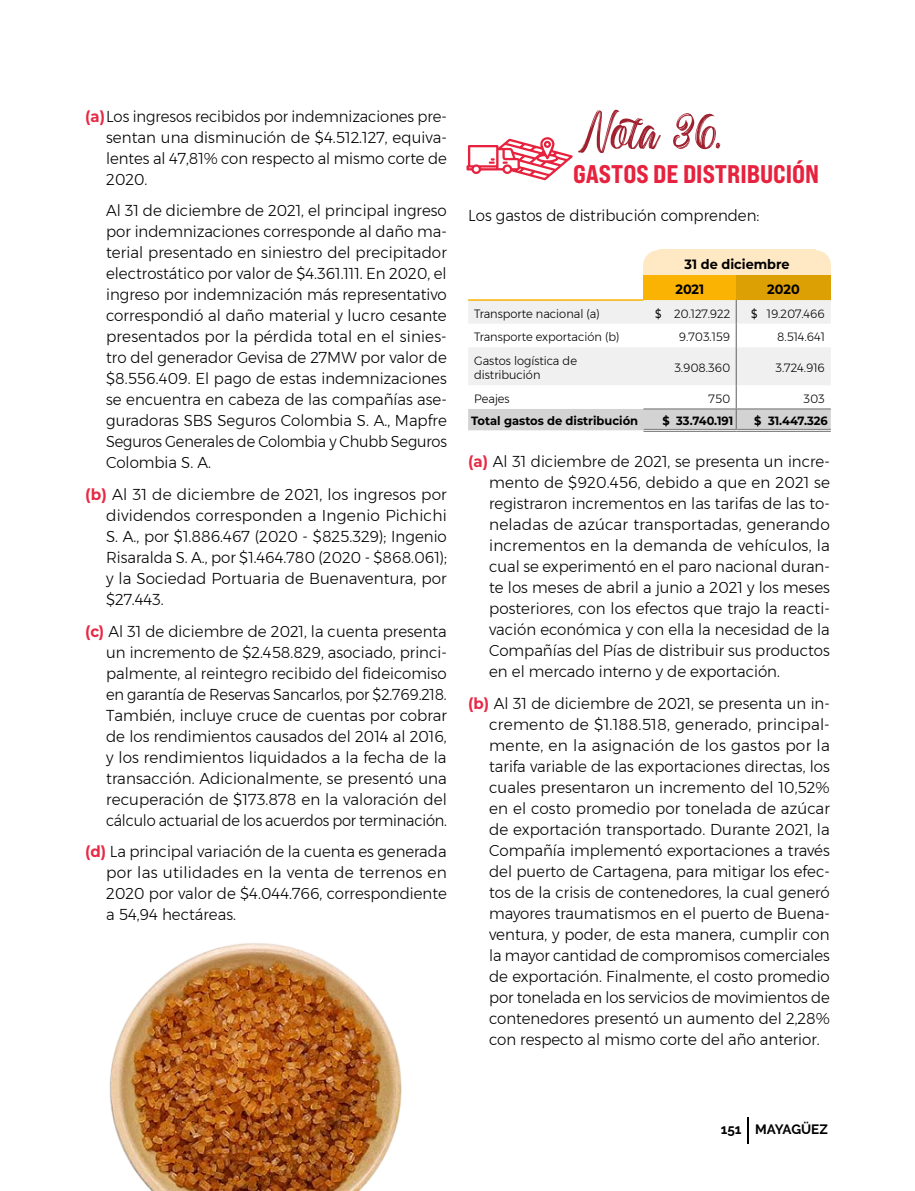
<style>
.page{position:relative;width:915px;height:1191px;background:#fff}
.page>*{position:absolute;margin:0;border:0;box-sizing:border-box;transform-origin:0 0}
.t1{font:55.95px "Backrush";color:#9f202e;scale:.95 1}
.t2{font:800 expanded 25.5px "Bebas Neue Pro";color:#e6223e}
.t3{font:300 15.75px/21px "Montserrat";color:#000;text-align:justify;scale:.95 1}
.t4{font:300 15.75px/21px "Montserrat";color:#000;text-align:justify}
.t5{font:300 15.75px/21px "Montserrat";color:#000;text-align:justify;scale:.94 1}
.t6{font:700 13.5px/25px "Montserrat";color:#000;scale:.95 1}
.t7{font:700 13.5px "Raleway";color:#000}
.t8{font:300 12px/14.4px "Montserrat";color:#000;scale:.95 1}
.t9{font:700 12px "Montserrat";color:#000;scale:.96 1}
.t10{font:700 12px "Montserrat";color:#000;scale:.95 1}
.s1{font-weight:700;color:#e72a45}
.s2{font-weight:500}
</style>
<div class="page">
<div style="left:643px;top:250px;width:187px;height:25px;background:#ffe9c5"></div>
<div style="left:643px;top:275px;width:93px;height:25px;background:#fab303"></div>
<div style="left:736px;top:275px;width:94px;height:25px;background:#dda004"></div>
<svg style="left:468px;top:300px;width:362px;height:130px"></svg>
<hr style="left:643px;top:429px;width:93px;height:1px;background:#706f6f">
<hr style="left:643px;top:431px;width:93px;height:1px;background:#706f6f">
<hr style="left:736px;top:429px;width:94px;height:1px;background:#706f6f">
<hr style="left:736px;top:431px;width:94px;height:1px;background:#706f6f">
<hr style="left:643px;top:408px;width:93px;height:1px;background:#706f6f">
<hr style="left:736px;top:408px;width:94px;height:1px;background:#706f6f">
<hr style="left:468px;top:299px;width:175px;height:2px;background:#fab303">
<svg style="left:643px;top:250px;width:15px;height:14px"></svg>
<svg style="left:815px;top:249px;width:16px;height:16px"></svg>
<svg style="left:466px;top:137px;width:106px;height:43px"></svg>
<img style="left:109px;top:943px;width:293px;height:248px">
<hr style="left:747px;top:1117px;width:2px;height:26px;background:#000">
<p class="t5" style="left:106px;top:105px;width:364px;text-indent:-21px"><span class="s1">(a)</span>Los ingresos recibidos por indemnizaciones pre&shy;sentan una disminución de $4.512.127, equiva&shy;lentes al 47,81% con respecto al mismo corte de 2020.</p>
<p class="t3" style="left:106px;top:200px;width:360px">Al 31 de diciembre de 2021, el principal ingreso por indemnizaciones corresponde al daño ma&shy;terial presentado en siniestro del precipitador electrostático por valor de $4.361.111. En 2020, el ingreso por indemnización más representativo correspondió al daño material y lucro cesante presentados por la pérdida total en el sinies&shy;tro del generador Gevisa de 27MW por valor de $8.556.409. El pago de estas indemnizaciones se encuentra en cabeza de las compañías ase&shy;guradoras SBS Seguros Colombia S. A., Mapfre Seguros Generales de Colombia y Chubb Seguros Colombia S. A.</p>
<p class="t4" style="left:106px;top:483px;width:342px;text-indent:-21px"><span class="s1">(b)</span> Al 31 de diciembre de 2021, los ingresos por dividendos corresponden a Ingenio Pichichi S. A., por $1.886.467 (2020 - $825.329); Ingenio Risaralda S. A., por $1.464.780 (2020 - $868.061); y la Sociedad Portuaria de Buenaventura, por $27.443.</p>
<p class="t3" style="left:106px;top:620px;width:360px;text-indent:-21px"><span class="s1">(c)</span> Al 31 de diciembre de 2021, la cuenta presenta un incremento de $2.458.829, asociado, princi&shy;palmente, al reintegro recibido del fideicomiso en garantía de Reservas Sancarlos, por $2.769.218.<br>También, incluye cruce de cuentas por cobrar de los rendimientos causados del 2014 al 2016, y los rendimientos liquidados a la fecha de la transacción. Adicionalmente, se presentó una recuperación de $173.878 en la valoración del cálculo actuarial de los acuerdos por terminación.</p>
<p class="t3" style="left:106px;top:841px;width:360px;text-indent:-21px"><span class="s1">(d)</span> La principal variación de la cuenta es generada por las utilidades en la venta de terrenos en 2020 por valor de $4.044.766, correspondiente a 54,94 hectáreas.</p>
<h1 class="t1" style="left:576px;top:103px;width:155px">Nota 36.</h1>
<h2 class="t2" style="left:573px;top:158px;width:247px">GASTOS DE DISTRIBUCIÓN</h2>
<p class="t3" style="left:468px;top:205px;width:308px">Los gastos de distribución comprenden:</p>
<p class="t6" style="left:675px;top:251px;width:122px;text-indent:9px">31 de diciembre<br>2021</p>
<p class="t6" style="left:767px;top:276px;width:36px">2020</p>
<p class="t8" style="left:474px;top:306px;width:134px">Transporte nacional (a)</p>
<p class="t8" style="left:655px;top:306px;width:80px"><span class="s2">$</span> 20.127.922</p>
<p class="t8" style="left:750px;top:306px;width:79px"><span class="s2">$</span> 19.207.466</p>
<p class="t8" style="left:474px;top:330px;width:154px">Transporte exportación (b)</p>
<p class="t8" style="left:678px;top:330px;width:55px">9.703.159</p>
<p class="t8" style="left:776px;top:330px;width:52px">8.514.641</p>
<p class="t8" style="left:474px;top:353px;width:110px">Gastos logística de distribución</p>
<p class="t8" style="left:674px;top:360px;width:60px">3.908.360</p>
<p class="t8" style="left:775px;top:360px;width:53px">3.724.916</p>
<p class="t8" style="left:474px;top:391px;width:39px">Peajes</p>
<p class="t8" style="left:708px;top:391px;width:24px">750</p>
<p class="t8" style="left:803px;top:391px;width:24px">303</p>
<p class="t9" style="left:471px;top:412px;width:175px">Total gastos de distribución</p>
<p class="t10" style="left:662px;top:412px;width:76px">$ 33.740.191</p>
<p class="t10" style="left:754px;top:412px;width:79px">$ 31.447.326</p>
<p class="t3" style="left:489px;top:451px;width:360px;text-indent:-21px"><span class="s1">(a)</span> Al 31 diciembre de 2021, se presenta un incre&shy;mento de $920.456, debido a que en 2021 se registraron incrementos en las tarifas de las to&shy;neladas de azúcar transportadas, generando incrementos en la demanda de vehículos, la cual se experimentó en el paro nacional duran&shy;te los meses de abril a junio a 2021 y los meses posteriores, con los efectos que trajo la reacti&shy;vación económica y con ella la necesidad de la Compañías del Pías de distribuir sus productos en el mercado interno y de exportación.</p>
<p class="t3" style="left:489px;top:692px;width:360px;text-indent:-21px"><span class="s1">(b)</span> Al 31 de diciembre de 2021, se presenta un in&shy;cremento de $1.188.518, generado, principal&shy;mente, en la asignación de los gastos por la tarifa variable de las exportaciones directas, los cuales presentaron un incremento del 10,52% en el costo promedio por tonelada de azúcar de exportación transportado. Durante 2021, la Compañía implementó exportaciones a través del puerto de Cartagena, para mitigar los efec&shy;tos de la crisis de contenedores, la cual generó mayores traumatismos en el puerto de Buena&shy;ventura, y poder, de esta manera, cumplir con la mayor cantidad de compromisos comerciales de exportación. Finalmente, el costo promedio por tonelada en los servicios de movimientos de contenedores presentó un aumento del 2,28% con respecto al mismo corte del año anterior.</p>
<p class="t7" style="left:720px;top:1121px;width:109px">151 MAYAGÜEZ</p>
</div>
